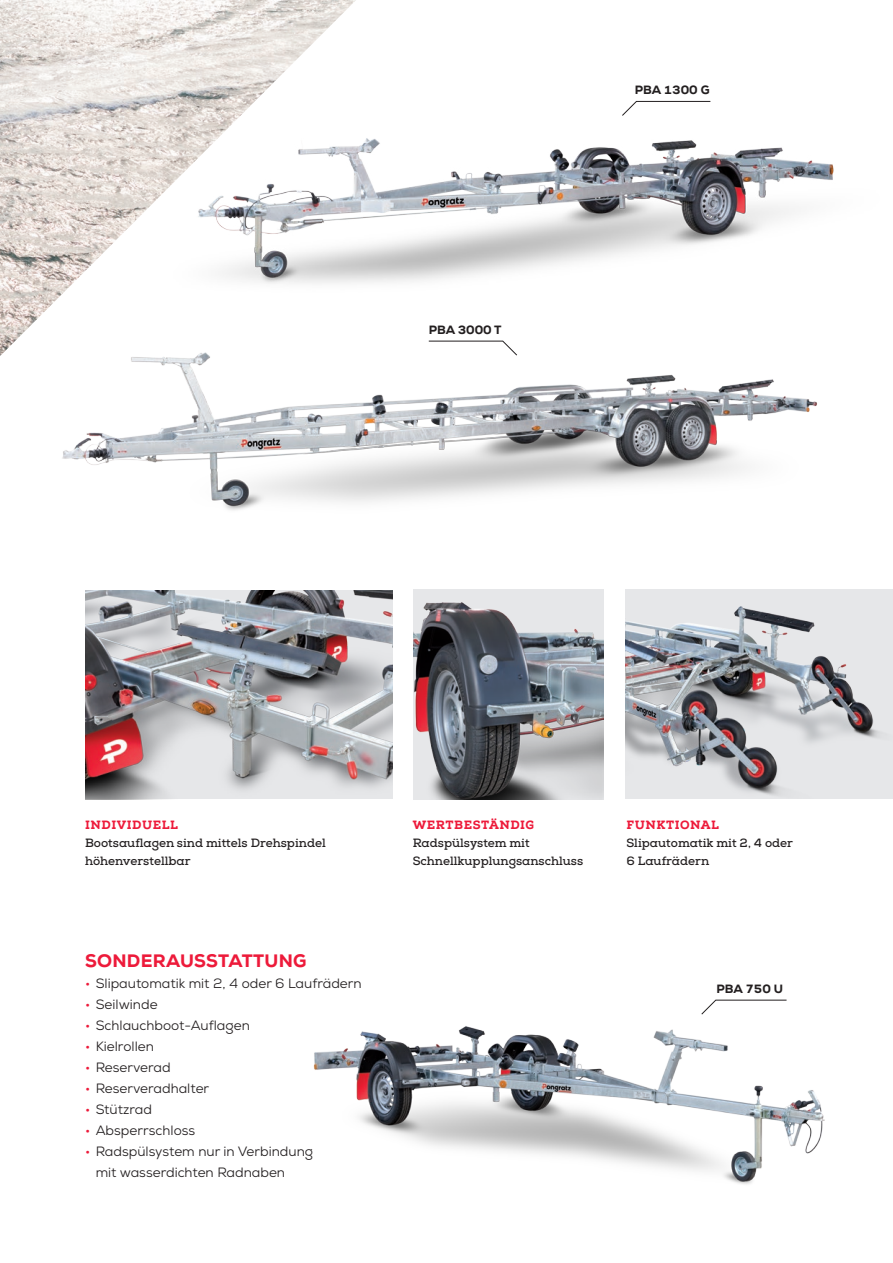
<style>
.page{position:relative;width:893px;height:1263px;background:#fff}
.page>*{position:absolute;margin:0;border:0;box-sizing:border-box;transform-origin:0 0}
.t1{font:800 18px "Nexa";letter-spacing:.015em;color:#ed1a3a}
.t2{font:13.5px "Nexa";color:#231f20}
.t3{font:700 12px/18px "Nexa Slab";color:#231f20}
.t4{font:800 12px "Nexa Slab";letter-spacing:.045em;color:#ed1a3a}
.t5{font:800 12px "Nexa";color:#231f20}
.s1{color:#ed1a3a}
</style>
<div class="page">
<img style="left:0;top:0;width:356px;height:356px">
<img style="left:169px;top:13px;width:665px;height:248px">
<img style="left:42px;top:261px;width:775px;height:249px">
<img style="left:313px;top:1026px;width:512px;height:159px">
<img style="left:413px;top:589px;width:191px;height:210px">
<img style="left:85px;top:590px;width:307px;height:209px">
<img style="left:626px;top:589px;width:267px;height:210px">
<svg style="left:428px;top:340px;width:90px;height:16px"></svg>
<svg style="left:621px;top:101px;width:90px;height:16px"></svg>
<svg style="left:701px;top:999px;width:86px;height:16px"></svg>
<p class="t5" style="left:429px;top:322px;width:74px">PBA 3000 T</p>
<p class="t5" style="left:635px;top:82px;width:76px">PBA 1300 G</p>
<p class="t4" style="left:85px;top:817px;width:95px">INDIVIDUELL</p>
<p class="t3" style="left:85px;top:834px;width:242px">Bootsauflagen sind mittels Drehspindel höhenverstellbar</p>
<p class="t1" style="left:85px;top:949px;width:223px">SONDERAUSSTATTUNG</p>
<p class="t2" style="left:85px;top:975px;width:278px"><span class="s1">•</span> Slipautomatik mit 2, 4 oder 6 Laufrädern</p>
<p class="t2" style="left:85px;top:996px;width:74px"><span class="s1">•</span> Seilwinde</p>
<p class="t2" style="left:85px;top:1017px;width:166px"><span class="s1">•</span> Schlauchboot-Auflagen</p>
<p class="t2" style="left:85px;top:1038px;width:70px"><span class="s1">•</span> Kielrollen</p>
<p class="t2" style="left:85px;top:1059px;width:87px"><span class="s1">•</span> Reserverad</p>
<p class="t2" style="left:85px;top:1080px;width:126px"><span class="s1">•</span> Reserveradhalter</p>
<p class="t2" style="left:85px;top:1101px;width:68px"><span class="s1">•</span> Stützrad</p>
<p class="t2" style="left:85px;top:1122px;width:112px"><span class="s1">•</span> Absperrschloss</p>
<p class="t2" style="left:85px;top:1143px;width:230px"><span class="s1">•</span> Radspülsystem nur in Verbindung</p>
<p class="t2" style="left:96px;top:1164px;width:191px">mit wasserdichten Radnaben</p>
<p class="t4" style="left:413px;top:817px;width:123px">WERTBESTÄNDIG</p>
<p class="t3" style="left:413px;top:834px;width:119px">Radspülsystem mit</p>
<p class="t3" style="left:413px;top:852px;width:172px">Schnellkupplungsanschluss</p>
<p class="t4" style="left:626px;top:817px;width:94px">FUNKTIONAL</p>
<p class="t3" style="left:626px;top:834px;width:168px">Slipautomatik mit 2, 4 oder</p>
<p class="t3" style="left:626px;top:852px;width:84px">6 Laufrädern</p>
<p class="t5" style="left:716px;top:981px;width:68px">PBA 750 U</p>
</div>
